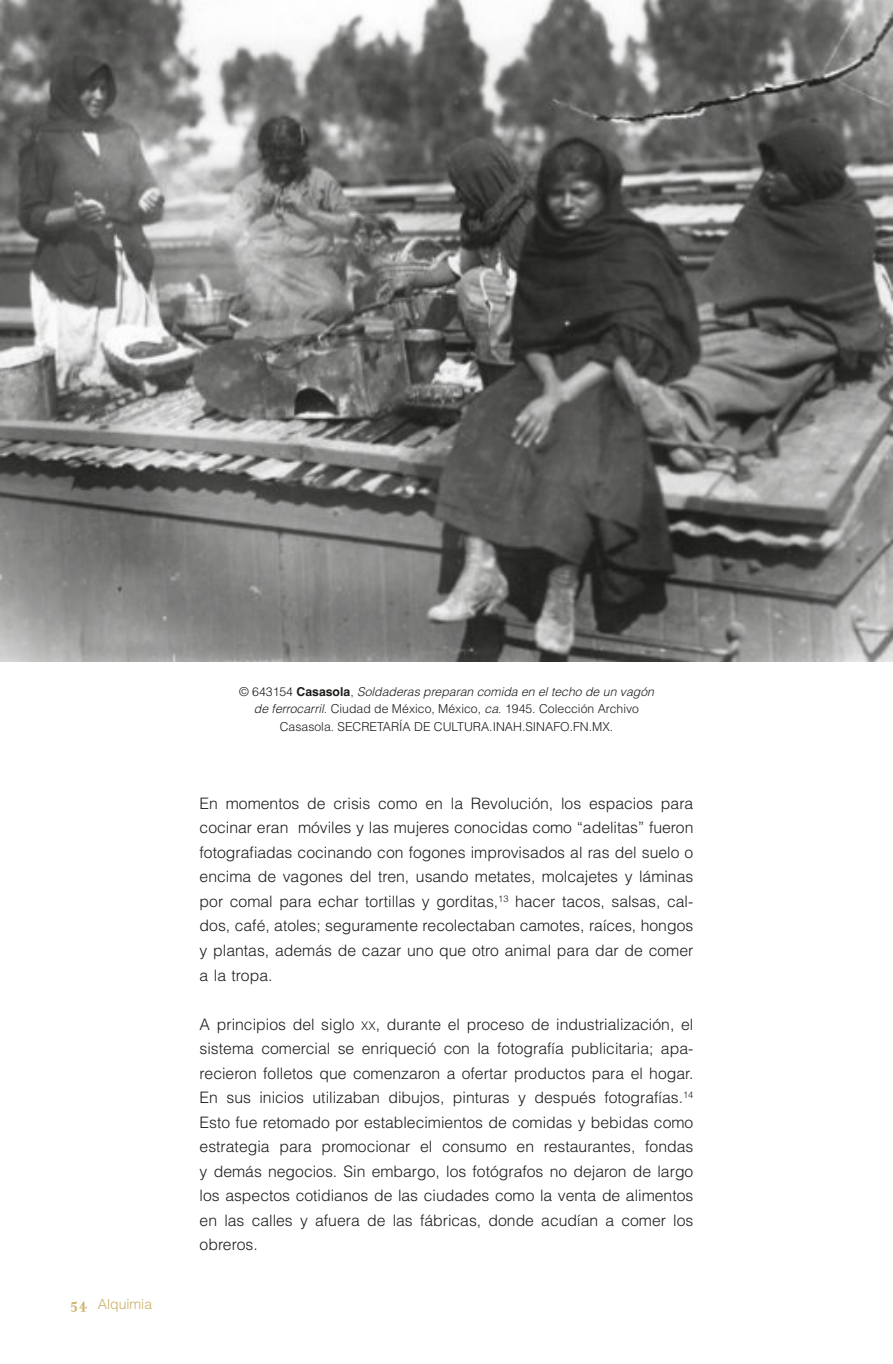
<style>
.page{position:relative;width:893px;height:1364px;background:#fff}
.page>*{position:absolute;margin:0;border:0;box-sizing:border-box;transform-origin:0 0}
.t1{font:300 15.75px/24.5px "Helvetica LT Std";color:#1d1d1b;text-align:justify}
.t2{font:300 14px "Helvetica LT Std";color:#ccaf64}
.t3{font:300 12.25px/17.5px "Helvetica LT Std";color:#1d1d1b;text-align:center}
.s1{font-family:"Mrs Eaves OT";font-weight:700;font-size:15.75px}
.s2{font-family:"Helvetica";font-weight:700}
.s3{font-style:italic}
.s4{font-size:11.9px}
</style>
<div class="page">
<img style="left:0;top:0;width:892px;height:662px">
<p class="t2" style="left:70px;top:1299px;width:84px"><span class="s1">54</span> Alquimia</p>
<p class="t3" style="left:239px;top:684px;width:416px">© 643154 <span class="s2">Casasola</span>, <span class="s3">Soldaderas preparan comida en el techo de un vagón de ferrocarril</span>. Ciudad de México, México, <span class="s3">ca</span>. 1945. Colección Archivo<br>Casasola. SECRETARÍA DE CULTURA.INAH.SINAFO.FN.MX.</p>
<p class="t1" style="left:200px;top:793px;width:495px">En momentos de crisis como en la Revolución, los espacios para cocinar eran móviles y las mujeres conocidas como “adelitas” fueron fotografiadas cocinando con fogones improvisados al ras del suelo o encima de vagones del tren, usando metates, molcajetes y láminas por comal para echar tortillas y gorditas,<sup>13</sup> hacer tacos, salsas, cal&shy;dos, café, atoles; seguramente recolectaban camotes, raíces, hongos y plantas, además de cazar uno que otro animal para dar de comer a la tropa.</p>
<p class="t1" style="left:200px;top:1013px;width:495px">A principios del siglo <span class="s4">XX</span>, durante el proceso de industrialización, el sistema comercial se enriqueció con la fotografía publicitaria; apa&shy;recieron folletos que comenzaron a ofertar productos para el hogar.<br>En sus inicios utilizaban dibujos, pinturas y después fotografías.<sup>14<br></sup>Esto fue retomado por establecimientos de comidas y bebidas como estrategia para promocionar el consumo en restaurantes, fondas y demás negocios. Sin embargo, los fotógrafos no dejaron de largo los aspectos cotidianos de las ciudades como la venta de alimentos en las calles y afuera de las fábricas, donde acudían a comer los obreros.</p>
</div>
